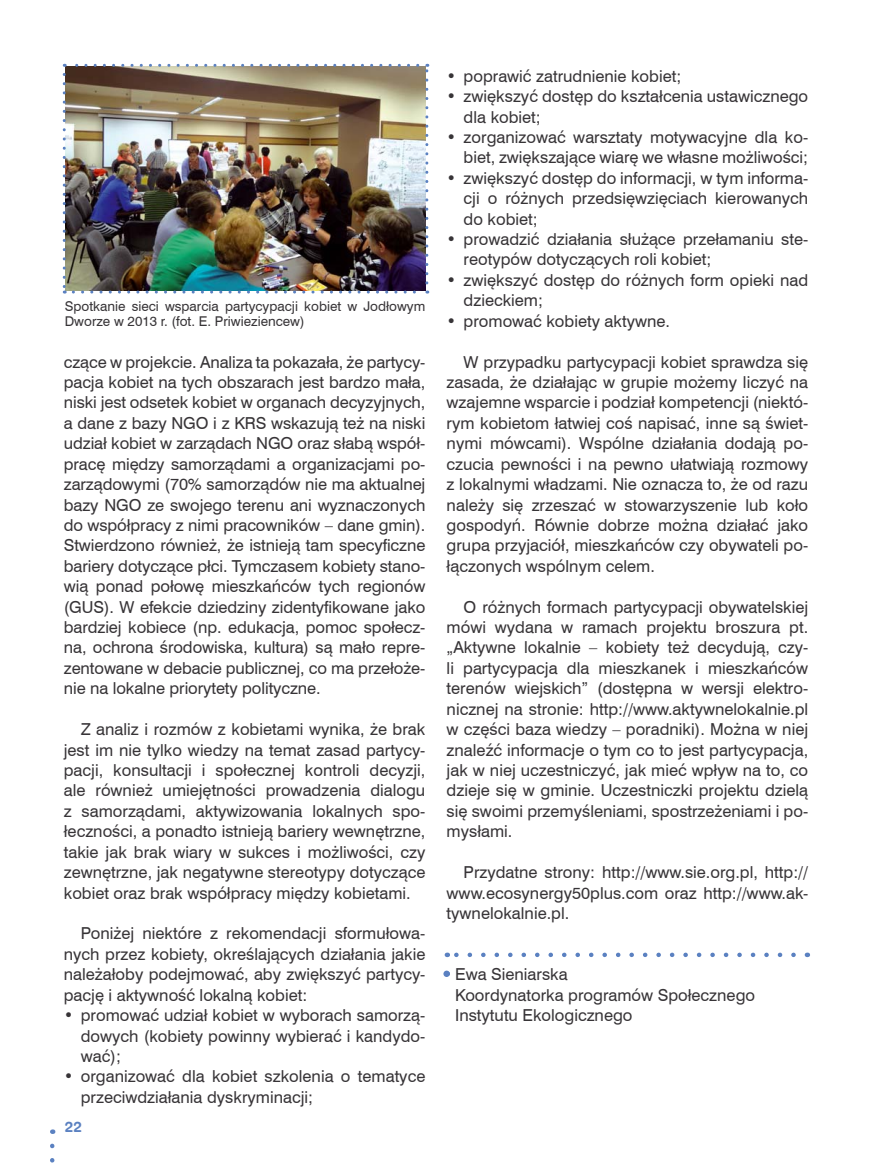
<style>
.page{position:relative;width:872px;height:1170px;background:#fff}
.page>*{position:absolute;margin:0;border:0;box-sizing:border-box;transform-origin:0 0}
.t1{font:16.5px/20.4px "Swiss 721 l 2";color:#373437;text-align:justify}
.t2{font:15px "Swiss 721 L2 Bold Rounded";color:#5b81c1}
.t3{font:13.5px/15px "Swiss 721 l 2";color:#373437}
</style>
<div class="page">
<svg style="left:447px;top:952px;width:346px;height:5px"></svg>
<div style="left:443px;top:970px;width:7px;height:6px;background:#5b81c1;border-radius:50%"></div>
<svg style="left:50px;top:1145px;width:4px;height:18px"></svg>
<img style="left:66px;top:67px;width:359px;height:223px">
<svg style="left:63px;top:74px;width:3px;height:219px"></svg>
<svg style="left:73px;top:290px;width:355px;height:3px"></svg>
<svg style="left:425px;top:64px;width:3px;height:219px"></svg>
<svg style="left:64px;top:64px;width:354px;height:3px"></svg>
<p class="t3" style="left:65px;top:298px;width:362px">Spotkanie sieci wsparcia partycypacji kobiet w Jodłowym<br>Dworze w 2013 r. (fot. E. Priwieziencew)</p>
<p class="t1" style="left:64px;top:351px;width:363px">czące w projekcie. Analiza ta pokazała, że partycy&shy;pacja kobiet na tych obszarach jest bardzo mała, niski jest odsetek kobiet w organach decyzyjnych, a dane z bazy NGO i z KRS wskazują też na niski udział kobiet w zarządach NGO oraz słabą współ&shy;pracę między samorządami a organizacjami po&shy;zarządowymi (70% samorządów nie ma aktualnej bazy NGO ze swojego terenu ani wyznaczonych do współpracy z nimi pracowników – dane gmin).<br>Stwierdzono również, że istnieją tam specyficzne bariery dotyczące płci. Tymczasem kobiety stano&shy;wią ponad połowę mieszkańców tych regionów (GUS). W efekcie dziedziny zidentyfikowane jako bardziej kobiece (np. edukacja, pomoc społecz&shy;na, ochrona środowiska, kultura) są mało repre&shy;zentowane w debacie publicznej, co ma przełoże&shy;nie na lokalne priorytety polityczne.</p>
<p class="t1" style="left:64px;top:718px;width:363px;text-indent:17px">Z analiz i rozmów z kobietami wynika, że brak jest im nie tylko wiedzy na temat zasad partycy&shy;pacji, konsultacji i społecznej kontroli decyzji, ale również umiejętności prowadzenia dialogu z samorządami, aktywizowania lokalnych spo&shy;łeczności, a ponadto istnieją bariery wewnętrzne, takie jak brak wiary w sukces i możliwości, czy zewnętrzne, jak negatywne stereotypy dotyczące kobiet oraz brak współpracy między kobietami.</p>
<p class="t1" style="left:64px;top:922px;width:363px;text-indent:17px">Poniżej niektóre z rekomendacji sformułowa&shy;nych przez kobiety, określających działania jakie należałoby podejmować, aby zwiększyć partycy&shy;pację i aktywność lokalną kobiet:</p>
<p class="t1" style="left:81px;top:1004px;width:346px;text-indent:-17px">• promować udział kobiet w wyborach samorzą&shy;dowych (kobiety powinny wybierać i kandydo&shy;wać);</p>
<p class="t1" style="left:81px;top:1065px;width:346px;text-indent:-17px">• organizować dla kobiet szkolenia o tematyce przeciwdziałania dyskryminacji;</p>
<p class="t2" style="left:65px;top:1116px;width:19px">22</p>
<p class="t1" style="left:446px;top:65px;width:236px">• poprawić zatrudnienie kobiet;</p>
<p class="t1" style="left:463px;top:85px;width:346px;text-indent:-17px">• zwiększyć dostęp do kształcenia ustawicznego dla kobiet;</p>
<p class="t1" style="left:446px;top:126px;width:363px;text-align:right">• zorganizować warsztaty motywacyjne dla ko&shy;biet, zwiększające wiarę we własne możliwości;</p>
<p class="t1" style="left:463px;top:167px;width:346px;text-indent:-17px">• zwiększyć dostęp do informacji, w tym informa&shy;cji o różnych przedsięwzięciach kierowanych do kobiet;</p>
<p class="t1" style="left:463px;top:228px;width:346px;text-indent:-17px">• prowadzić działania służące przełamaniu ste&shy;reotypów dotyczących roli kobiet;</p>
<p class="t1" style="left:463px;top:269px;width:346px;text-indent:-17px">• zwiększyć dostęp do różnych form opieki nad dzieckiem;</p>
<p class="t1" style="left:446px;top:310px;width:225px">• promować kobiety aktywne.</p>
<p class="t1" style="left:446px;top:351px;width:363px;text-indent:17px">W przypadku partycypacji kobiet sprawdza się zasada, że działając w grupie możemy liczyć na wzajemne wsparcie i podział kompetencji (niektó&shy;rym kobietom łatwiej coś napisać, inne są świet&shy;nymi mówcami). Wspólne działania dodają po&shy;czucia pewności i na pewno ułatwiają rozmowy z lokalnymi władzami. Nie oznacza to, że od razu należy się zrzeszać w stowarzyszenie lub koło gospodyń. Równie dobrze można działać jako grupa przyjaciół, mieszkańców czy obywateli po&shy;łączonych wspólnym celem.</p>
<p class="t1" style="left:446px;top:596px;width:363px;text-indent:17px">O różnych formach partycypacji obywatelskiej mówi wydana w ramach projektu broszura pt. „Aktywne lokalnie – kobiety też decydują, czy&shy;li partycypacja dla mieszkanek i mieszkańców terenów wiejskich” (dostępna w wersji elektro&shy;nicznej na stronie: http://www.aktywnelokalnie.pl w części baza wiedzy – poradniki). Można w niej znaleźć informacje o tym co to jest partycypacja, jak w niej uczestniczyć, jak mieć wpływ na to, co dzieje się w gminie. Uczestniczki projektu dzielą się swoimi przemyśleniami, spostrzeżeniami i po&shy;mysłami.</p>
<p class="t1" style="left:446px;top:861px;width:363px;text-indent:17px">Przydatne strony: http://www.sie.org.pl, http:// www.ecosynergy50plus.com oraz http://www.ak&shy;tywnelokalnie.pl.</p>
<p class="t1" style="left:455px;top:963px;width:301px;text-align:left">Ewa Sieniarska<br>Koordynatorka programów Społecznego<br>Instytutu Ekologicznego</p>
</div>
